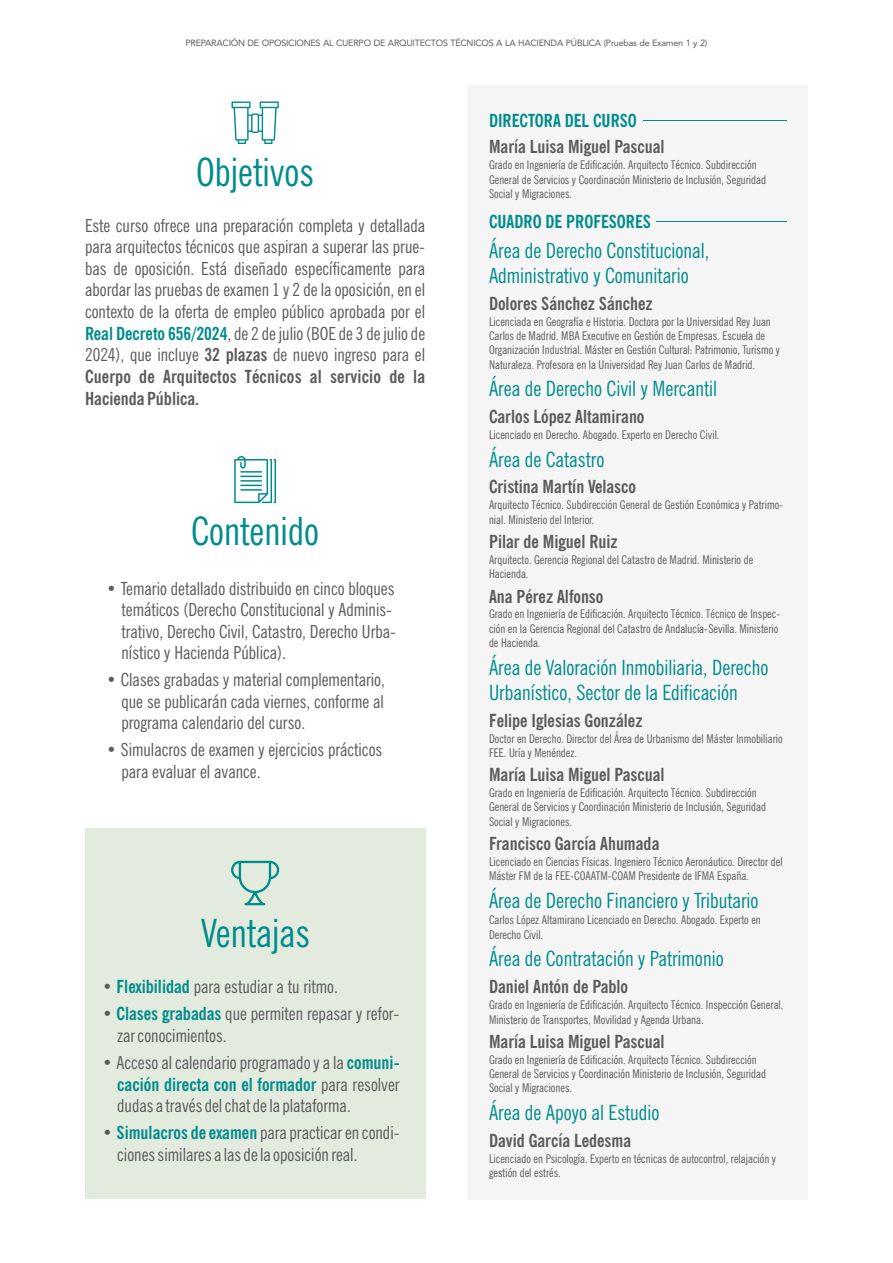
<style>
.page{position:relative;width:893px;height:1263px;background:#fff}
.page>*{position:absolute;margin:0;border:0;box-sizing:border-box;transform-origin:0 0}
.t1{font:condensed 39px "News Gothic BT";color:#008c8c}
.t2{font:condensed 21px/25.2px "News Gothic BT";color:#008c8c}
.t3{font:condensed 18px/21.6px "News Gothic BT";color:#5c5b5b}
.t4{font:700 condensed 18px "News Gothic BT";color:#5c5b5b}
.t5{font:700 condensed 18px "News Gothic BT";color:#008c8c}
.t6{font:condensed 12px/14.4px "News Gothic BT";color:#5c5b5b}
.t7{font:9px "Avenir LT Std";letter-spacing:-.03em;color:#5c5b5b}
.s1{font-weight:700;color:#008c8c}
.s2{font-weight:700}
</style>
<div class="page">
<svg style="left:231px;top:101px;width:48px;height:43px"></svg>
<div style="left:468px;top:85px;width:340px;height:1114px;background:#f5f5f5"></div>
<svg style="left:234px;top:456px;width:42px;height:47px"></svg>
<div style="left:85px;top:828px;width:340px;height:371px;background:#e3eade"></div>
<svg style="left:231px;top:861px;width:48px;height:44px"></svg>
<hr style="left:644px;top:120px;width:143px;height:1px;background:#008c8c">
<hr style="left:656px;top:221px;width:131px;height:1px;background:#008c8c">
<p class="t7" style="left:185px;top:39px;width:523px">PREPARACIÓN DE OPOSICIONES AL CUERPO DE ARQUITECTOS TÉCNICOS A LA HACIENDA PÚBLICA (Pruebas de Examen 1 y 2)</p>
<h1 class="t1" style="left:196px;top:156px;width:120px">Objetivos</h1>
<p class="t3" style="left:85px;top:216px;width:342px;text-align:justify">Este curso ofrece una preparación completa y detallada para arquitectos técnicos que aspiran a superar las prue&shy;bas de oposición. Está diseñado específicamente para abordar las pruebas de examen 1 y 2 de la oposición, en el contexto de la oferta de empleo público aprobada por el <span class="s1">Real Decreto 656/2024</span>, de 2 de julio (BOE de 3 de julio de 2024), que incluye <span class="s2">32 plazas</span> de nuevo ingreso para el <span class="s2">Cuerpo de Arquitectos Técnicos al servicio de la Hacienda Pública.</span></p>
<h1 class="t1" style="left:191px;top:515px;width:129px">Contenido</h1>
<h3 class="t3" style="left:122px;top:579px;width:276px;text-indent:-15px">• Temario detallado distribuido en cinco bloques temáticos (Derecho Constitucional y Adminis&shy;trativo, Derecho Civil, Catastro, Derecho Urba&shy;nístico y Hacienda Pública).</h3>
<h3 class="t3" style="left:122px;top:671px;width:265px;text-align:justify;text-indent:-15px">• Clases grabadas y material complementario, que se publicarán cada viernes, conforme al programa calendario del curso.</h3>
<h3 class="t3" style="left:122px;top:741px;width:262px;text-indent:-15px">• Simulacros de examen y ejercicios prácticos para evaluar el avance.</h3>
<h1 class="t1" style="left:201px;top:917px;width:110px">Ventajas</h1>
<h3 class="t3" style="left:102px;top:978px;width:237px">• <span class="s1">Flexibilidad</span> para estudiar a tu ritmo.</h3>
<h3 class="t3" style="left:117px;top:1005px;width:284px;text-indent:-15px">• <span class="s1">Clases grabadas</span> que permiten repasar y refor&shy;zar conocimientos.</h3>
<h3 class="t3" style="left:117px;top:1053px;width:284px;text-align:justify;text-indent:-15px">• Acceso al calendario programado y a la <span class="s1">comuni&shy;cación directa con el formador</span> para resolver dudas a través del chat de la plataforma.</h3>
<h3 class="t3" style="left:117px;top:1124px;width:284px;text-indent:-15px">• <span class="s1">Simulacros de examen</span> para practicar en condi&shy;ciones similares a las de la oposición real.</h3>
<h3 class="t5" style="left:489px;top:114px;width:149px">DIRECTORA DEL CURSO</h3>
<h3 class="t4" style="left:489px;top:140px;width:177px">María Luisa Miguel Pascual</h3>
<p class="t6" style="left:489px;top:159px;width:278px">Grado en Ingeniería de Edificación. Arquitecto Técnico. Subdirección<br>General de Servicios y Coordinación Ministerio de Inclusión, Seguridad<br>Social y Migraciones.</p>
<h3 class="t5" style="left:489px;top:215px;width:163px">CUADRO DE PROFESORES</h3>
<h2 class="t2" style="left:489px;top:240px;width:222px">Área de Derecho Constitucional,<br>Administrativo y Comunitario</h2>
<h3 class="t4" style="left:489px;top:296px;width:165px">Dolores Sánchez Sánchez</h3>
<p class="t6" style="left:489px;top:315px;width:292px">Licenciada en Geografía e Historia. Doctora por la Universidad Rey Juan Carlos de Madrid. MBA Executive en Gestión de Empresas. Escuela de Organización Industrial. Máster en Gestión Cultural: Patrimonio, Turismo y Naturaleza. Profesora en la Universidad Rey Juan Carlos de Madrid.</p>
<h2 class="t2" style="left:489px;top:378px;width:230px">Área de Derecho Civil y Mercantil</h2>
<h3 class="t4" style="left:489px;top:409px;width:157px">Carlos López Altamirano</h3>
<p class="t6" style="left:489px;top:429px;width:232px">Licenciado en Derecho. Abogado. Experto en Derecho Civil.</p>
<h2 class="t2" style="left:489px;top:448px;width:117px">Área de Catastro</h2>
<h3 class="t4" style="left:489px;top:480px;width:149px">Cristina Martín Velasco</h3>
<p class="t6" style="left:489px;top:499px;width:296px">Arquitecto Técnico. Subdirección General de Gestión Económica y Patrimo&shy;nial. Ministerio del Interior.</p>
<h3 class="t4" style="left:489px;top:534px;width:130px">Pilar de Miguel Ruiz</h3>
<p class="t6" style="left:489px;top:553px;width:266px">Arquitecto. Gerencia Regional del Catastro de Madrid. Ministerio de<br>Hacienda.</p>
<h3 class="t4" style="left:489px;top:589px;width:116px">Ana Pérez Alfonso</h3>
<p class="t6" style="left:489px;top:608px;width:293px">Grado en Ingeniería de Edificación. Arquitecto Técnico. Técnico de Inspec&shy;ción en la Gerencia Regional del Catastro de Andalucía-Sevilla. Ministerio de Hacienda.</p>
<h2 class="t2" style="left:489px;top:657px;width:281px">Área de Valoración Inmobiliaria, Derecho<br>Urbanístico, Sector de la Edificación</h2>
<h3 class="t4" style="left:489px;top:713px;width:155px">Felipe Iglesias González</h3>
<p class="t6" style="left:489px;top:732px;width:295px">Doctor en Derecho. Director del Área de Urbanismo del Máster Inmobiliario<br>FEE. Uría y Menéndez.</p>
<h3 class="t4" style="left:489px;top:767px;width:177px">María Luisa Miguel Pascual</h3>
<p class="t6" style="left:489px;top:787px;width:278px">Grado en Ingeniería de Edificación. Arquitecto Técnico. Subdirección<br>General de Servicios y Coordinación Ministerio de Inclusión, Seguridad<br>Social y Migraciones.</p>
<h3 class="t4" style="left:489px;top:836px;width:172px">Francisco García Ahumada</h3>
<p class="t6" style="left:489px;top:856px;width:295px">Licenciado en Ciencias Físicas. Ingeniero Técnico Aeronáutico. Director del<br>Máster FM de la FEE-COAATM-COAM Presidente de IFMA España.</p>
<h2 class="t2" style="left:489px;top:890px;width:271px">Área de Derecho Financiero y Tributario</h2>
<p class="t6" style="left:489px;top:914px;width:273px">Carlos López Altamirano Licenciado en Derecho. Abogado. Experto en<br>Derecho Civil.</p>
<h2 class="t2" style="left:489px;top:948px;width:236px">Área de Contratación y Patrimonio</h2>
<h3 class="t4" style="left:489px;top:980px;width:141px">Daniel Antón de Pablo</h3>
<p class="t6" style="left:489px;top:999px;width:296px">Grado en Ingeniería de Edificación. Arquitecto Técnico. Inspección General.<br>Ministerio de Transportes, Movilidad y Agenda Urbana.</p>
<h3 class="t4" style="left:489px;top:1034px;width:177px">María Luisa Miguel Pascual</h3>
<p class="t6" style="left:489px;top:1053px;width:278px">Grado en Ingeniería de Edificación. Arquitecto Técnico. Subdirección<br>General de Servicios y Coordinación Ministerio de Inclusión, Seguridad<br>Social y Migraciones.</p>
<h2 class="t2" style="left:489px;top:1102px;width:172px">Área de Apoyo al Estudio</h2>
<h3 class="t4" style="left:489px;top:1133px;width:144px">David García Ledesma</h3>
<p class="t6" style="left:489px;top:1152px;width:288px">Licenciado en Psicología. Experto en técnicas de autocontrol, relajación y gestión del estrés.</p>
</div>
